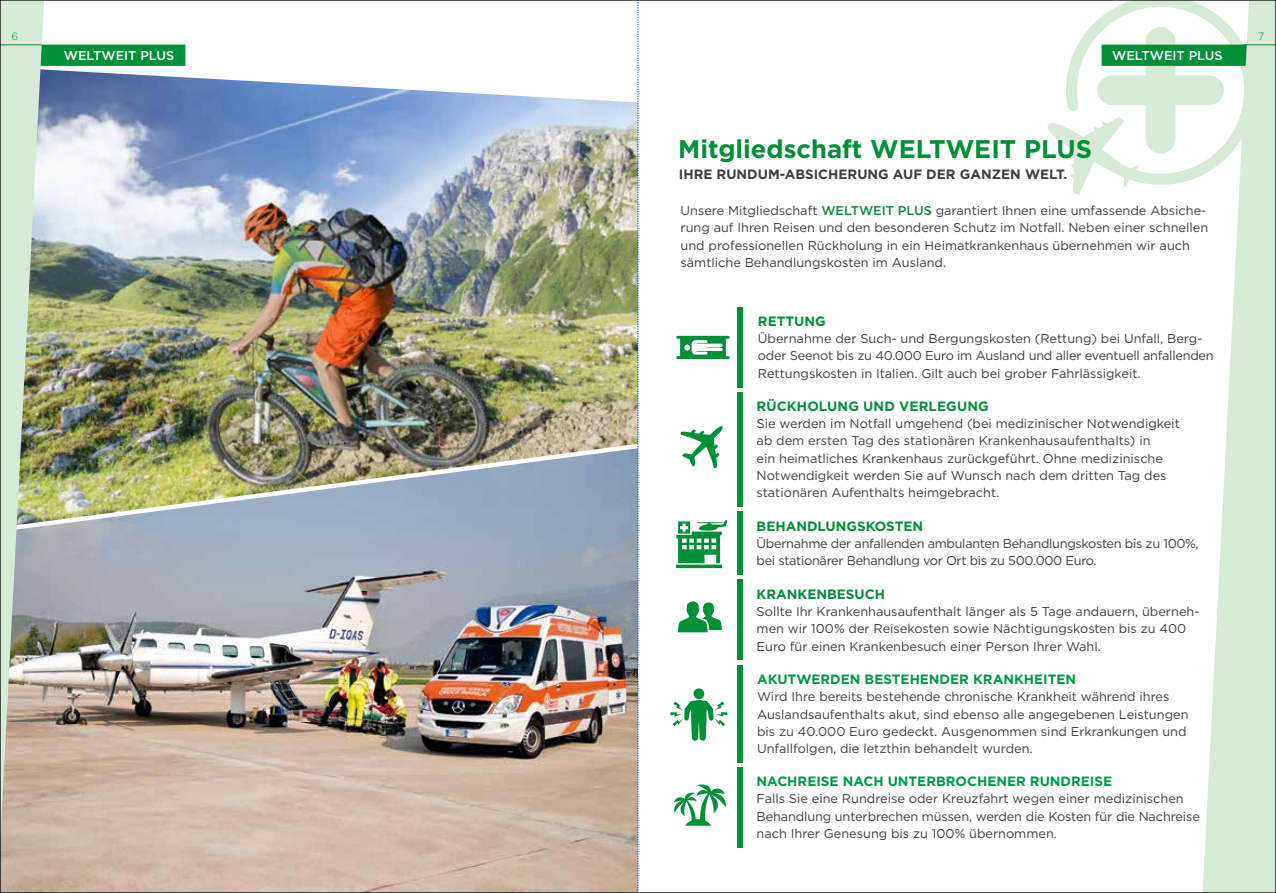
<style>
.page{position:relative;width:1276px;height:893px;background:#fff}
.page>*{position:absolute;margin:0;border:0;box-sizing:border-box;transform-origin:0 0}
.t1{font:700 25.5px "Gotham";color:#009037}
.t2{font:700 13.5px "Gotham";color:#009a47}
.t3{font:700 13.5px "Gotham";color:#009037}
.t4{font:700 13.5px "Gotham";color:#3e3d40}
.t5{font:12.75px/17.2px "Gotham";color:#3e3d40}
.t6{font:12.75px/17.2px "Gotham";letter-spacing:-.025em;color:#3e3d40}
.t7{font:500 12.75px "Gotham";color:#fff}
.t8{font:300 10.5px "Gotham";color:#009037}
.s1{font-weight:500;color:#009037}
</style>
<div class="page">
<svg style="left:1202px;top:2px;width:72px;height:889px;fill:#d7ead7"></svg>
<hr style="left:1242px;top:45px;width:34px;height:1px;background:#009037">
<img style="left:185px;top:67px;width:453px;height:381px">
<img style="left:185px;top:448px;width:453px;height:443px">
<img style="left:2px;top:2px;width:183px;height:889px">
<svg style="left:676px;top:520px;width:51px;height:48px"></svg>
<div style="left:679px;top:551px;width:23px;height:12px;background:#009037"></div>
<svg style="left:1047px;top:2px;width:208px;height:193px"></svg>
<svg style="left:680px;top:426px;width:43px;height:42px"></svg>
<svg style="left:678px;top:601px;width:44px;height:31px"></svg>
<svg style="left:674px;top:784px;width:52px;height:42px"></svg>
<svg style="left:670px;top:688px;width:57px;height:53px"></svg>
<div style="left:737px;top:392px;width:5px;height:115px;background:#009037"></div>
<div style="left:737px;top:511px;width:5px;height:64px;background:#009037"></div>
<div style="left:737px;top:579px;width:5px;height:81px;background:#009037"></div>
<div style="left:737px;top:767px;width:5px;height:80px;background:#009037"></div>
<div style="left:737px;top:665px;width:5px;height:97px;background:#009037"></div>
<div style="left:737px;top:307px;width:5px;height:80px;background:#009037"></div>
<svg style="left:676px;top:336px;width:53px;height:23px"></svg>
<div style="left:684px;top:344px;width:6px;height:7px;background:#fff;border-radius:50%"></div>
<svg style="left:638px;top:0;width:1px;height:893px"></svg>
<p class="t8" style="left:12px;top:30px;width:8px">6</p>
<p class="t8" style="left:1258px;top:30px;width:8px">7</p>
<p class="t7" style="left:64px;top:47px;width:112px">WELTWEIT PLUS</p>
<p class="t7" style="left:1112px;top:47px;width:112px">WELTWEIT PLUS</p>
<h1 class="t1" style="left:678px;top:132px;width:415px">Mitgliedschaft WELTWEIT PLUS</h1>
<p class="t4" style="left:679px;top:165px;width:390px">IHRE RUNDUM-ABSICHERUNG AUF DER GANZEN WELT.</p>
<p class="t5" style="left:680px;top:202px;width:529px">Unsere Mitgliedschaft <span class="s1">WELTWEIT PLUS</span> garantiert Ihnen eine umfassende Absiche&shy;rung auf Ihren Reisen und den besonderen Schutz im Notfall. Neben einer schnellen und professionellen Rückholung in ein Heimatkrankenhaus übernehmen wir auch sämtliche Behandlungskosten im Ausland.</p>
<p class="t3" style="left:758px;top:312px;width:69px">RETTUNG</p>
<p class="t5" style="left:758px;top:330px;width:457px">Übernahme der Such- und Bergungskosten (Rettung) bei Unfall, Berg&shy;oder Seenot bis zu 40.000 Euro im Ausland und aller eventuell anfallenden<br>Rettungskosten in Italien. Gilt auch bei grober Fahrlässigkeit.</p>
<p class="t3" style="left:756px;top:397px;width:234px">RÜCKHOLUNG UND VERLEGUNG</p>
<p class="t5" style="left:756px;top:415px;width:425px">Sie werden im Notfall umgehend (bei medizinischer Notwendigkeit ab dem ersten Tag des stationären Krankenhausaufenthalts) in<br>ein heimatliches Krankenhaus zurückgeführt. Ohne medizinische Notwendigkeit werden Sie auf Wunsch nach dem dritten Tag des stationären Aufenthalts heimgebracht.</p>
<p class="t3" style="left:756px;top:517px;width:168px">BEHANDLUNGSKOSTEN</p>
<p class="t6" style="left:756px;top:534px;width:444px">Übernahme der anfallenden ambulanten Behandlungskosten bis zu 100%, bei stationärer Behandlung vor Ort bis zu 500.000 Euro.</p>
<p class="t3" style="left:756px;top:585px;width:130px">KRANKENBESUCH</p>
<p class="t5" style="left:756px;top:603px;width:444px">Sollte Ihr Krankenhausaufenthalt länger als 5 Tage andauern, überneh&shy;men wir 100% der Reisekosten sowie Nächtigungskosten bis zu 400<br>Euro für einen Krankenbesuch einer Person Ihrer Wahl.</p>
<p class="t2" style="left:757px;top:670px;width:321px">AKUTWERDEN BESTEHENDER KRANKHEITEN</p>
<p class="t5" style="left:757px;top:688px;width:433px">Wird Ihre bereits bestehende chronische Krankheit während ihres Auslandsaufenthalts akut, sind ebenso alle angegebenen Leistungen bis zu 40.000 Euro gedeckt. Ausgenommen sind Erkrankungen und Unfallfolgen, die letzthin behandelt wurden.</p>
<p class="t2" style="left:756px;top:772px;width:357px">NACHREISE NACH UNTERBROCHENER RUNDREISE</p>
<p class="t5" style="left:756px;top:790px;width:445px">Falls Sie eine Rundreise oder Kreuzfahrt wegen einer medizinischen<br>Behandlung unterbrechen müssen, werden die Kosten für die Nachreise nach Ihrer Genesung bis zu 100% übernommen.</p>
</div>
